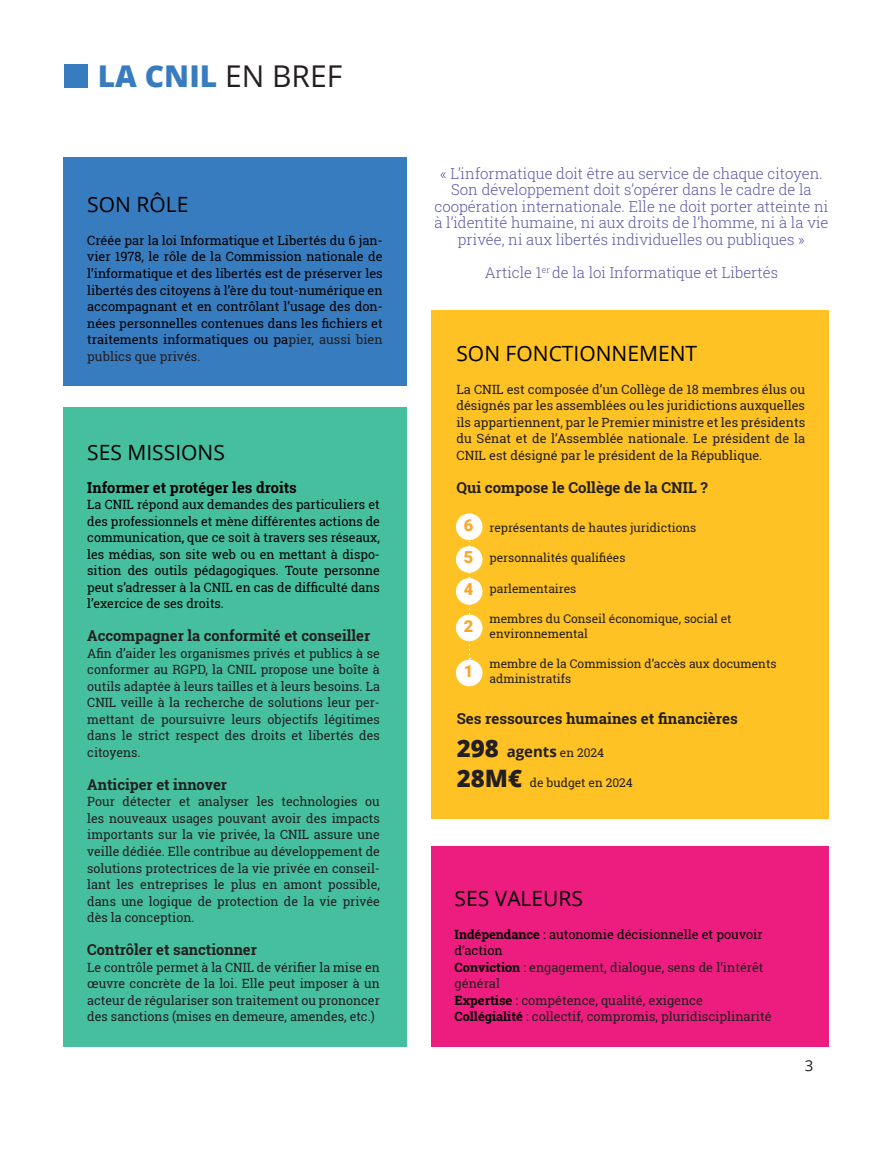
<style>
.page{position:relative;width:893px;height:1149px;background:#fff}
.page>*{position:absolute;margin:0;border:0;box-sizing:border-box;transform-origin:0 0}
.t1{font:800 30px "Open Sans";color:#387cc0}
.t2{font:21px "Open Sans";color:#000001}
.t3{font:900 16.5px/32.7px "Roboto";color:#f9a62b}
.t4{font:300 15px/16.5px "Roboto Slab";color:#5b58a6;text-align:center}
.t5{font:700 15px "Roboto Slab";color:#231f20}
.t6{font:700 15px "Roboto Slab";color:#000001}
.t7{font:700 15px "Open Sans";color:#231f20}
.t8{font:15px "Open Sans";color:#231f20}
.t9{font:12.75px/16.5px "Roboto Slab";color:#231f20;text-align:justify}
.t10{font:12.75px/16.5px "Roboto Slab";color:#000001;text-align:justify}
.t11{font:12px/15px "Roboto Slab";color:#231f20}
.s1{font-weight:400;color:#231f20}
.s2{color:#231f20}
.s3{font-weight:800;font-size:24px}
.s4{font-family:"Roboto Slab";font-weight:400;font-size:12px}
.s5{font-family:"Open Sans";font-weight:800;font-size:24px}
.s6{font-weight:700;color:#000001}
.s7{color:#000001}
</style>
<div class="page">
<div style="left:431px;top:310px;width:398px;height:508px;background:#fec224"></div>
<div style="left:64px;top:157px;width:343px;height:228px;background:#387cc0"></div>
<div style="left:431px;top:846px;width:398px;height:200px;background:#ed1d7f"></div>
<svg style="left:469px;top:540px;width:1px;height:119px"></svg>
<div style="left:64px;top:64px;width:23px;height:23px;background:#387cc0"></div>
<div style="left:64px;top:407px;width:343px;height:639px;background:#45bf9e"></div>
<div style="left:456px;top:578px;width:26px;height:26px;background:#fff;border-radius:50%"></div>
<div style="left:456px;top:659px;width:26px;height:27px;background:#fff;border-radius:50%"></div>
<div style="left:456px;top:513px;width:26px;height:27px;background:#fff;border-radius:50%"></div>
<div style="left:456px;top:546px;width:26px;height:26px;background:#fff;border-radius:50%"></div>
<div style="left:456px;top:614px;width:26px;height:27px;background:#fff;border-radius:50%"></div>
<h1 class="t1" style="left:98px;top:64px;width:246px">LA CNIL <span class="s1">EN BREF</span></h1>
<h2 class="t2" style="left:87px;top:196px;width:103px">SON RÔLE</h2>
<p class="t10" style="left:87px;top:232px;width:297px">Créée par la loi Informatique et Libertés du 6 jan&shy;vier 1978, le rôle de la Commission nationale de l’informatique et des libertés est de préserver les libertés des citoyens à l’ère du tout-numérique en accompagnant et en contrôlant l’usage des don&shy;nées personnelles contenues dans les fichiers et traitements informatiques ou pa<span class="s2">pier, aussi bien publics que privés.</span></p>
<h2 class="t2" style="left:87px;top:443px;width:139px">SES MISSIONS</h2>
<p class="t6" style="left:87px;top:480px;width:211px">Informer et protéger les droits</p>
<p class="t10" style="left:87px;top:496px;width:294px">La CNIL répond aux demandes des particuliers et des professionnels et mène différentes actions de communication, que ce soit à travers ses réseaux, les médias, son site web ou en mettant à dispo&shy;sition des outils pédagogiques. Toute personne peut s’adresser à la CNIL en cas de difficulté dans l’exercice de ses droits.</p>
<p class="t5" style="left:87px;top:629px;width:284px">Accompagner la conformité et conseiller</p>
<p class="t9" style="left:87px;top:644px;width:294px">Afin d’aider les organismes privés et publics à se conformer au RGPD, la CNIL propose une boîte à outils adaptée à leurs tailles et à leurs besoins. La CNIL veille à la recherche de solutions leur per&shy;mettant de poursuivre leurs objectifs légitimes dans le strict respect des droits et libertés des citoyens.</p>
<p class="t5" style="left:87px;top:777px;width:141px">Anticiper et innover</p>
<p class="t9" style="left:87px;top:794px;width:294px">Pour détecter et analyser les technologies ou les nouveaux usages pouvant avoir des impacts importants sur la vie privée, la CNIL assure une veille dédiée. Elle contribue au développement de solutions protectrices de la vie privée en conseil&shy;lant les entreprises le plus en amont possible, dans une logique de protection de la vie privée dès la conception.</p>
<p class="t5" style="left:87px;top:942px;width:171px">Contrôler et sanctionner</p>
<p class="t9" style="left:87px;top:958px;width:294px">Le contrôle permet à la CNIL de vérifier la mise en œuvre concrète de la loi. Elle peut imposer à un acteur de régulariser son traitement ou prononcer des sanctions (mises en demeure, amendes, etc.)</p>
<p class="t4" style="left:434px;top:166px;width:396px">« L’informatique doit être au service de chaque citoyen.<br>Son développement doit s’opérer dans le cadre de la coopération internationale. Elle ne doit porter atteinte ni à l’identité humaine, ni aux droits de l’homme, ni à la vie privée, ni aux libertés individuelles ou publiques »</p>
<p class="t4" style="left:485px;top:265px;width:295px">Article 1<sup>er</sup> de la loi Informatique et Libertés</p>
<h2 class="t2" style="left:456px;top:344px;width:242px">SON FONCTIONNEMENT</h2>
<p class="t9" style="left:456px;top:380px;width:350px">La CNIL est composée d’un Collège de 18 membres élus ou désignés par les assemblées ou les juridictions auxquelles ils appartiennent, par le Premier ministre et les présidents du Sénat et de l’Assemblée nationale. Le président de la CNIL est désigné par le président de la République.</p>
<p class="t5" style="left:456px;top:480px;width:253px">Qui compose le Collège de la CNIL ?</p>
<p class="t11" style="left:489px;top:521px;width:208px">représentants de hautes juridictions</p>
<p class="t11" style="left:489px;top:550px;width:137px">personnalités qualifiées</p>
<p class="t11" style="left:489px;top:581px;width:88px">parlementaires</p>
<p class="t11" style="left:489px;top:611px;width:244px">membres du Conseil économique, social et environnemental</p>
<p class="t11" style="left:489px;top:656px;width:289px">membre de la Commission d’accès aux documents administratifs</p>
<p class="t3" style="left:464px;top:508px;width:11px">6<br>5</p>
<p class="t3" style="left:464px;top:573px;width:11px">4</p>
<p class="t3" style="left:464px;top:609px;width:11px">2</p>
<p class="t3" style="left:464px;top:654px;width:11px">1</p>
<p class="t5" style="left:457px;top:708px;width:282px">Ses ressources humaines et financières</p>
<p class="t7" style="left:457px;top:745px;width:149px"><span class="s3">298</span> agents <span class="s4">en 2024</span></p>
<p class="t11" style="left:457px;top:774px;width:178px"><span class="s5">28M€</span> de budget en 2024</p>
<h2 class="t2" style="left:455px;top:889px;width:130px">SES VALEURS</h2>
<p class="t9" style="left:455px;top:926px;width:318px;text-align:left"><span class="s6">Indépendance</span> <span class="s7">: autonomie décisionnelle et pouvoir d’action<br></span><span class="s6">Conviction</span> : engagement, dialogue, sens de l’intérêt général<br><span class="s6">Expertise</span> : compétence, qualité, exigence <span class="s6">Collégialité</span> : collectif, compromis, pluridisciplinarité</p>
<p class="t8" style="left:805px;top:1058px;width:10px">3</p>
</div>
